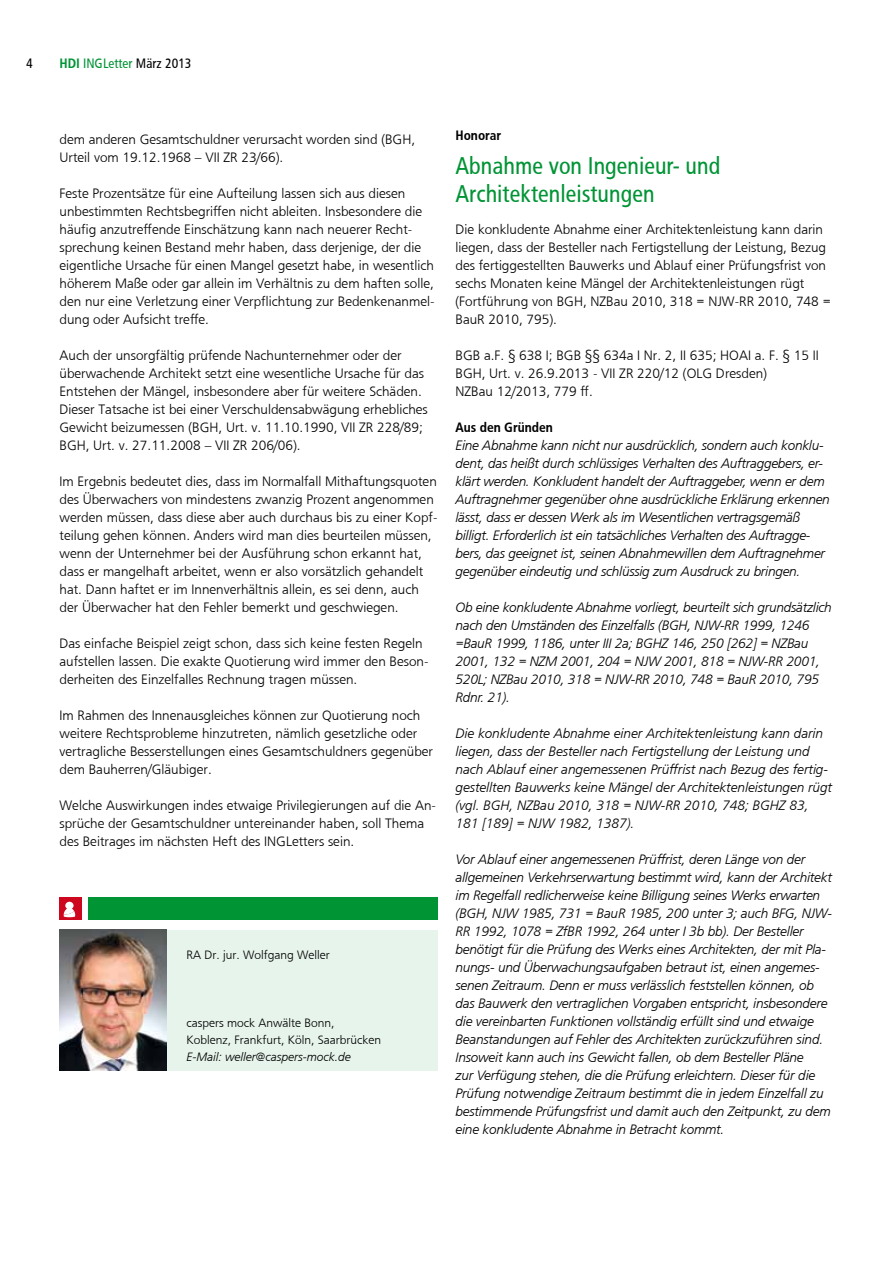
<style>
.page{position:relative;width:893px;height:1263px;background:#fff}
.page>*{position:absolute;margin:0;border:0;box-sizing:border-box;transform-origin:0 0}
.t1{font:24px/27px "HDI Gerling Sans Cond Regular";color:#009435}
.t2{font:13.5px/18px "HDI Gerling Sans Light";color:#000}
.t3{font:13.5px/18px "HDI Gerling Sans Light Italic";letter-spacing:-.01em;color:#000}
.t4{font:13.5px "HDI Gerling Sans Cond Bold";color:#000}
.t5{font:13.5px "HDI Gerling Sans Cond Regular";color:#009435}
.t6{font:13.5px "HDI Gerling Sans Cond Regular";color:#000}
.t7{font:12px/17px "HDI Gerling Sans Light";color:#000}
.t8{font:12px "HDI Gerling Sans Light Italic";color:#000}
.s1{font-family:"HDI Gerling Sans Cond Bold"}
.s2{color:#000}
</style>
<div class="page">
<div style="left:149px;top:930px;width:288px;height:140px;background:#e6f4eb"></div>
<div style="left:88px;top:897px;width:349px;height:23px;background:#009435"></div>
<div style="left:59px;top:897px;width:23px;height:23px;background:#cd071e"></div>
<svg style="left:64px;top:902px;width:11px;height:15px"></svg>
<img style="left:59px;top:930px;width:107px;height:140px">
<p class="t6" style="left:26px;top:55px;width:8px">4</p>
<p class="t5" style="left:60px;top:55px;width:134px"><span class="s1">HDI</span> INGLetter <span class="s2">März 2013</span></p>
<p class="t2" style="left:60px;top:130px;width:357px">dem anderen Gesamtschuldner verursacht worden sind (BGH,<br>Urteil vom 19.12.1968 – VII ZR 23/66).</p>
<p class="t2" style="left:60px;top:184px;width:377px">Feste Prozentsätze für eine Aufteilung lassen sich aus diesen unbestimmten Rechtsbegriffen nicht ableiten. Insbesondere die häufig anzutreffende Einschätzung kann nach neuerer Recht&shy;sprechung keinen Bestand mehr haben, dass derjenige, der die eigentliche Ursache für einen Mangel gesetzt habe, in wesentlich höherem Maße oder gar allein im Verhältnis zu dem haften solle, den nur eine Verletzung einer Verpflichtung zur Bedenkenanmel&shy;dung oder Aufsicht treffe.</p>
<p class="t2" style="left:60px;top:346px;width:370px">Auch der unsorgfältig prüfende Nachunternehmer oder der überwachende Architekt setzt eine wesentliche Ursache für das Entstehen der Mängel, insbesondere aber für weitere Schäden.<br>Dieser Tatsache ist bei einer Verschuldensabwägung erhebliches Gewicht beizumessen (BGH, Urt. v. 11.10.1990, VII ZR 228/89; BGH, Urt. v. 27.11.2008 – VII ZR 206/06).</p>
<p class="t2" style="left:60px;top:472px;width:379px">Im Ergebnis bedeutet dies, dass im Normalfall Mithaftungsquoten des Überwachers von mindestens zwanzig Prozent angenommen werden müssen, dass diese aber auch durchaus bis zu einer Kopf&shy;teilung gehen können. Anders wird man dies beurteilen müssen, wenn der Unternehmer bei der Ausführung schon erkannt hat, dass er mangelhaft arbeitet, wenn er also vorsätzlich gehandelt hat. Dann haftet er im Innenverhältnis allein, es sei denn, auch der Überwacher hat den Fehler bemerkt und geschwiegen.</p>
<p class="t2" style="left:60px;top:634px;width:371px">Das einfache Beispiel zeigt schon, dass sich keine festen Regeln aufstellen lassen. Die exakte Quotierung wird immer den Beson&shy;derheiten des Einzelfalles Rechnung tragen müssen.</p>
<p class="t2" style="left:60px;top:706px;width:375px">Im Rahmen des Innenausgleiches können zur Quotierung noch weitere Rechtsprobleme hinzutreten, nämlich gesetzliche oder vertragliche Besserstellungen eines Gesamtschuldners gegenüber dem Bauherren/Gläubiger.</p>
<p class="t2" style="left:60px;top:796px;width:378px">Welche Auswirkungen indes etwaige Privilegierungen auf die An&shy;sprüche der Gesamtschuldner untereinander haben, soll Thema des Beitrages im nächsten Heft des INGLetters sein.</p>
<p class="t7" style="left:187px;top:946px;width:145px">RA Dr. jur. Wolfgang Weller</p>
<p class="t7" style="left:187px;top:1014px;width:196px">caspers mock Anwälte Bonn,<br>Koblenz, Frankfurt, Köln, Saarbrücken</p>
<p class="t8" style="left:187px;top:1049px;width:166px">E-Mail: weller@caspers-mock.de</p>
<p class="t4" style="left:455px;top:128px;width:47px">Honorar</p>
<h1 class="t1" style="left:455px;top:153px;width:266px">Abnahme von Ingenieur- und<br>Architektenleistungen</h1>
<p class="t2" style="left:455px;top:220px;width:377px">Die konkludente Abnahme einer Architektenleistung kann darin liegen, dass der Besteller nach Fertigstellung der Leistung, Bezug des fertiggestellten Bauwerks und Ablauf einer Prüfungsfrist von sechs Monaten keine Mängel der Architektenleistungen rügt (Fortführung von BGH, NZBau 2010, 318 = NJW-RR 2010, 748 = BauR 2010, 795).</p>
<p class="t2" style="left:455px;top:346px;width:365px">BGB a.F. § 638 I; BGB §§ 634a I Nr. 2, II 635; HOAI a. F. § 15 II<br>BGH, Urt. v. 26.9.2013 - VII ZR 220/12 (OLG Dresden)<br>NZBau 12/2013, 779 ff.</p>
<p class="t4" style="left:455px;top:419px;width:99px">Aus den Gründen</p>
<p class="t3" style="left:455px;top:436px;width:376px">Eine Abnahme kann nicht nur ausdrücklich, sondern auch konklu&shy;dent, das heißt durch schlüssiges Verhalten des Auftraggebers, er&shy;klärt werden. Konkludent handelt der Auftraggeber, wenn er dem Auftragnehmer gegenüber ohne ausdrückliche Erklärung erkennen lässt, dass er dessen Werk als im Wesentlichen vertragsgemäß billigt. Erforderlich ist ein tatsächliches Verhalten des Auftragge&shy;bers, das geeignet ist, seinen Abnahmewillen dem Auftragnehmer gegenüber eindeutig und schlüssig zum Ausdruck zu bringen.</p>
<p class="t3" style="left:455px;top:598px;width:378px">Ob eine konkludente Abnahme vorliegt, beurteilt sich grundsätzlich nach den Umständen des Einzelfalls (BGH, NJW-RR 1999, 1246 =BauR 1999, 1186, unter III 2a; BGHZ 146, 250 [262] = NZBau 2001, 132 = NZM 2001, 204 = NJW 2001, 818 = NJW-RR 2001, 520L; NZBau 2010, 318 = NJW-RR 2010, 748 = BauR 2010, 795<br>Rdnr. 21).</p>
<p class="t3" style="left:455px;top:724px;width:378px">Die konkludente Abnahme einer Architektenleistung kann darin liegen, dass der Besteller nach Fertigstellung der Leistung und nach Ablauf einer angemessenen Prüffrist nach Bezug des fertig&shy;gestellten Bauwerks keine Mängel der Architektenleistungen rügt (vgl. BGH, NZBau 2010, 318 = NJW-RR 2010, 748; BGHZ 83, 181 [189] = NJW 1982, 1387).</p>
<p class="t3" style="left:455px;top:850px;width:378px">Vor Ablauf einer angemessenen Prüffrist, deren Länge von der allgemeinen Verkehrserwartung bestimmt wird, kann der Architekt im Regelfall redlicherweise keine Billigung seines Werks erwarten (BGH, NJW 1985, 731 = BauR 1985, 200 unter 3; auch BFG, NJW-RR 1992, 1078 = ZfBR 1992, 264 unter I 3b bb). Der Besteller benötigt für die Prüfung des Werks eines Architekten, der mit Pla&shy;nungs- und Überwachungsaufgaben betraut ist, einen angemes&shy;senen Zeitraum. Denn er muss verlässlich feststellen können, ob das Bauwerk den vertraglichen Vorgaben entspricht, insbesondere die vereinbarten Funktionen vollständig erfüllt sind und etwaige Beanstandungen auf Fehler des Architekten zurückzuführen sind.<br>Insoweit kann auch ins Gewicht fallen, ob dem Besteller Pläne<br>zur Verfügung stehen, die die Prüfung erleichtern. Dieser für die Prüfung notwendige Zeitraum bestimmt die in jedem Einzelfall zu bestimmende Prüfungsfrist und damit auch den Zeitpunkt, zu dem eine konkludente Abnahme in Betracht kommt.</p>
</div>
